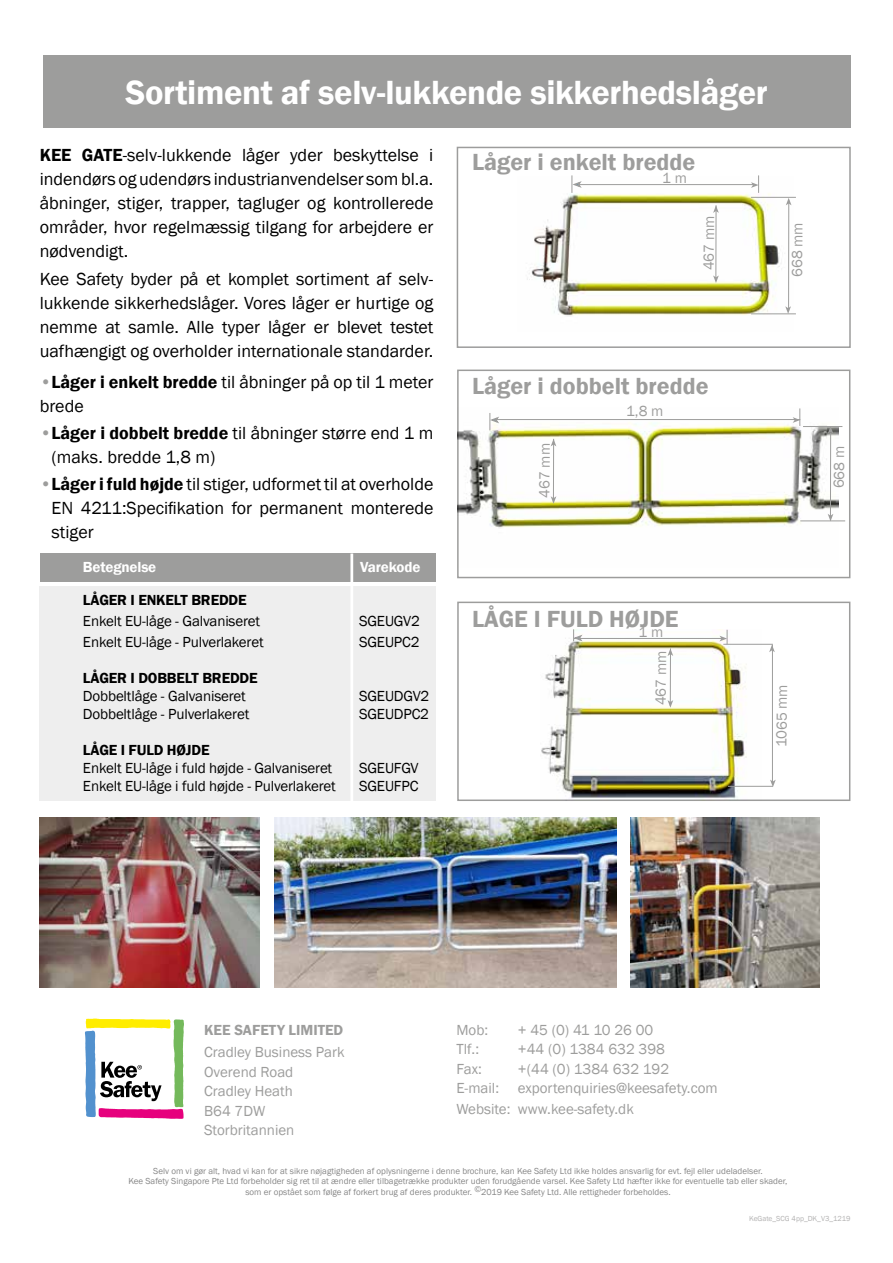
<style>
.page{position:relative;width:893px;height:1263px;background:#fff}
.page>*{position:absolute;margin:0;border:0;box-sizing:border-box;transform-origin:0 0}
.t1{font:600 34.5px "Franklin Gothic";letter-spacing:-.01em;color:#fff}
.t2{font:600 24px "Franklin Gothic";color:#9d9d9c}
.t3{font:18px/24px "Franklin Gothic";color:#000;text-align:justify}
.t4{font:15px/19.5px "Franklin Gothic";color:#9d9d9c}
.t5{font:15px "Franklin Gothic";letter-spacing:-.01em;color:#000}
.t6{font:600 15px "Franklin Gothic";letter-spacing:-.01em;color:#000}
.t7{font:600 15px "Franklin Gothic";letter-spacing:-.01em;color:#fff}
.t8{font:600 15px "Franklin Gothic";color:#9d9d9c}
.t9{font:9px/10.5px "Franklin Gothic";color:#878787;text-align:center}
.t10{font:7.5px "Franklin Gothic";color:#b3b2b2}
.s1{font-weight:600}
.s2{color:#9d9d9c}
</style>
<div class="page">
<svg style="left:85px;top:1018px;width:99px;height:101px"></svg>
<div style="left:43px;top:55px;width:807px;height:73px;background:#9d9d9c"></div>
<img style="left:527px;top:176px;width:267px;height:140px">
<div style="left:457px;top:147px;width:394px;height:201px;border:2px solid #9d9d9c"></div>
<div style="left:457px;top:370px;width:393px;height:208px;border:2px solid #9d9d9c"></div>
<div style="left:457px;top:602px;width:393px;height:199px;border:2px solid #9d9d9c"></div>
<div style="left:40px;top:553px;width:396px;height:29px;background:#9d9d9c"></div>
<div style="left:40px;top:586px;width:396px;height:215px;background:#eee"></div>
<hr style="left:350px;top:553px;width:3px;height:259px;background:#fff">
<img style="left:457px;top:407px;width:382px;height:160px">
<img style="left:541px;top:629px;width:220px;height:172px">
<img style="left:40px;top:818px;width:220px;height:169px">
<img style="left:630px;top:818px;width:189px;height:169px">
<img style="left:275px;top:818px;width:342px;height:169px">
<hr style="left:576px;top:184px;width:178px;height:1px;background:#9d9d9c">
<svg style="left:570px;top:175px;width:14px;height:18px"></svg>
<svg style="left:751px;top:175px;width:8px;height:18px"></svg>
<hr style="left:751px;top:197px;width:45px;height:1px;background:#9d9d9c">
<hr style="left:751px;top:313px;width:45px;height:1px;background:#9d9d9c">
<hr style="left:788px;top:200px;width:1px;height:111px;background:#9d9d9c">
<svg style="left:786px;top:198px;width:5px;height:7px"></svg>
<svg style="left:785px;top:306px;width:6px;height:8px"></svg>
<hr style="left:715px;top:205px;width:1px;height:76px;background:#9d9d9c">
<svg style="left:713px;top:275px;width:6px;height:8px"></svg>
<svg style="left:713px;top:205px;width:6px;height:8px"></svg>
<hr style="left:495px;top:419px;width:305px;height:1px;background:#9d9d9c">
<svg style="left:488px;top:413px;width:13px;height:17px"></svg>
<svg style="left:793px;top:408px;width:7px;height:18px"></svg>
<hr style="left:800px;top:520px;width:45px;height:1px;background:#9d9d9c">
<hr style="left:803px;top:426px;width:39px;height:1px;background:#9d9d9c">
<hr style="left:830px;top:432px;width:1px;height:88px;background:#9d9d9c">
<svg style="left:828px;top:514px;width:5px;height:7px"></svg>
<svg style="left:828px;top:427px;width:5px;height:7px"></svg>
<hr style="left:553px;top:439px;width:1px;height:63px;background:#9d9d9c">
<svg style="left:551px;top:496px;width:5px;height:8px"></svg>
<svg style="left:551px;top:439px;width:5px;height:7px"></svg>
<hr style="left:574px;top:638px;width:149px;height:1px;background:#9d9d9c">
<svg style="left:571px;top:629px;width:13px;height:14px"></svg>
<svg style="left:719px;top:630px;width:9px;height:14px"></svg>
<hr style="left:723px;top:644px;width:50px;height:1px;background:#9d9d9c">
<hr style="left:728px;top:786px;width:45px;height:1px;background:#9d9d9c">
<hr style="left:772px;top:645px;width:1px;height:138px;background:#9d9d9c">
<svg style="left:770px;top:780px;width:6px;height:7px"></svg>
<svg style="left:769px;top:645px;width:6px;height:7px"></svg>
<hr style="left:670px;top:648px;width:1px;height:58px;background:#9d9d9c">
<svg style="left:668px;top:648px;width:5px;height:8px"></svg>
<svg style="left:668px;top:700px;width:5px;height:8px"></svg>
<h1 class="t1" style="left:125px;top:71px;width:644px">Sortiment af selv-lukkende sikkerhedslåger</h1>
<p class="t3" style="left:40px;top:143px;width:395px"><span class="s1">KEE GATE</span>-selv-lukkende låger yder beskyttelse i indendørs og udendørs industrianvendelser som bl.a. åbninger, stiger, trapper, tagluger og kontrollerede områder, hvor regelmæssig tilgang for arbejdere er nødvendigt.</p>
<p class="t3" style="left:40px;top:267px;width:395px">Kee Safety byder på et komplet sortiment af selv&shy;lukkende sikkerhedslåger. Vores låger er hurtige og nemme at samle. Alle typer låger er blevet testet uafhængigt og overholder internationale standarder.</p>
<p class="t3" style="left:40px;top:371px;width:395px"><span class="s2">•</span><span class="s1">Låger i enkelt bredde</span> til åbninger på op til 1 meter brede</p>
<p class="t3" style="left:52px;top:422px;width:383px;text-indent:-12px"><span class="s2">•</span><span class="s1">Låger i dobbelt bredde</span> til åbninger større end 1 m (maks. bredde 1,8 m)</p>
<p class="t3" style="left:52px;top:473px;width:383px;text-indent:-12px"><span class="s2">•</span><span class="s1">Låger i fuld højde</span> til stiger, udformet til at overholde EN 4211:Specifikation for permanent monterede stiger</p>
<p class="t7" style="left:83px;top:558px;width:75px">Betegnelse</p>
<p class="t7" style="left:360px;top:558px;width:62px">Varekode</p>
<p class="t6" style="left:83px;top:591px;width:165px">LÅGER I ENKELT BREDDE</p>
<p class="t5" style="left:83px;top:612px;width:179px">Enkelt EU-låge - Galvaniseret</p>
<p class="t5" style="left:359px;top:612px;width:62px">SGEUGV2</p>
<p class="t5" style="left:83px;top:633px;width:182px">Enkelt EU-låge - Pulverlakeret</p>
<p class="t5" style="left:359px;top:633px;width:62px">SGEUPC2</p>
<p class="t6" style="left:83px;top:669px;width:176px">LÅGER I DOBBELT BREDDE</p>
<p class="t5" style="left:83px;top:687px;width:164px">Dobbeltlåge - Galvaniseret</p>
<p class="t5" style="left:359px;top:687px;width:72px">SGEUDGV2</p>
<p class="t5" style="left:83px;top:705px;width:168px">Dobbeltlåge - Pulverlakeret</p>
<p class="t5" style="left:359px;top:705px;width:72px">SGEUDPC2</p>
<p class="t6" style="left:83px;top:741px;width:128px">LÅGE I FULD HØJDE</p>
<p class="t5" style="left:83px;top:759px;width:251px">Enkelt EU-låge i fuld højde - Galvaniseret</p>
<p class="t5" style="left:359px;top:759px;width:61px">SGEUFGV</p>
<p class="t5" style="left:83px;top:777px;width:254px">Enkelt EU-låge i fuld højde - Pulverlakeret</p>
<p class="t5" style="left:359px;top:777px;width:61px">SGEUFPC</p>
<h2 class="t2" style="left:472px;top:147px;width:225px">Låger i enkelt bredde</h2>
<p class="t4" style="left:662px;top:168px;width:26px">1 m</p>
<p class="t4" style="left:699px;top:270px;width:56px;rotate:-89deg">467 mm</p>
<h2 class="t2" style="left:472px;top:371px;width:238px">Låger i dobbelt bredde</h2>
<p class="t4" style="left:626px;top:401px;width:39px">1,8 m</p>
<p class="t4" style="left:535px;top:497px;width:56px;rotate:-89deg">467 mm</p>
<h2 class="t2" style="left:472px;top:604px;width:208px">LÅGE I FULD HØJDE</h2>
<p class="t4" style="left:639px;top:623px;width:26px">1 m</p>
<p class="t4" style="left:651px;top:705px;width:56px;rotate:-89deg">467 mm</p>
<p class="t4" style="left:787px;top:277px;width:56px;rotate:-89deg">668 mm</p>
<p class="t4" style="left:772px;top:747px;width:64px;rotate:-89deg">1065 mm</p>
<p class="t4" style="left:829px;top:488px;width:44px;rotate:-89deg">668 m</p>
<p class="t8" style="left:204px;top:1020px;width:141px">KEE SAFETY LIMITED</p>
<p class="t4" style="left:204px;top:1043px;width:142px">Cradley Business Park<br>Overend Road<br>Cradley Heath<br>B64 7DW<br>Storbritannien</p>
<p class="t4" style="left:456px;top:1020px;width:33px">Mob:</p>
<p class="t4" style="left:518px;top:1020px;width:137px">+ 45 (0) 41 10 26 00</p>
<p class="t4" style="left:456px;top:1040px;width:24px">Tlf.:</p>
<p class="t4" style="left:518px;top:1040px;width:148px">+44 (0) 1384 632 398</p>
<p class="t4" style="left:456px;top:1059px;width:27px">Fax:</p>
<p class="t4" style="left:518px;top:1059px;width:153px">+(44 (0) 1384 632 192</p>
<p class="t4" style="left:456px;top:1079px;width:44px">E-mail:</p>
<p class="t4" style="left:456px;top:1078px;width:263px;line-height:21px;text-indent:62px">exportenquiries@keesafety.com<br>Website: www.kee-safety.dk</p>
<p class="t9" style="left:128px;top:1166px;width:660px">Selv om vi gør alt, hvad vi kan for at sikre nøjagtigheden af oplysningerne i denne brochure, kan Kee Safety Ltd ikke holdes ansvarlig for evt. fejl eller udeladelser.<br>Kee Safety Singapore Pte Ltd forbeholder sig ret til at ændre eller tilbagetrække produkter uden forudgående varsel. Kee Safety Ltd hæfter ikke for eventuelle tab eller skader, som er opstået som følge af forkert brug af deres produkter. ©2019 Kee Safety Ltd. Alle rettigheder forbeholdes.</p>
<p class="t10" style="left:749px;top:1214px;width:103px">KeGate_SCG 4pp_DK_V3_1219</p>
</div>
